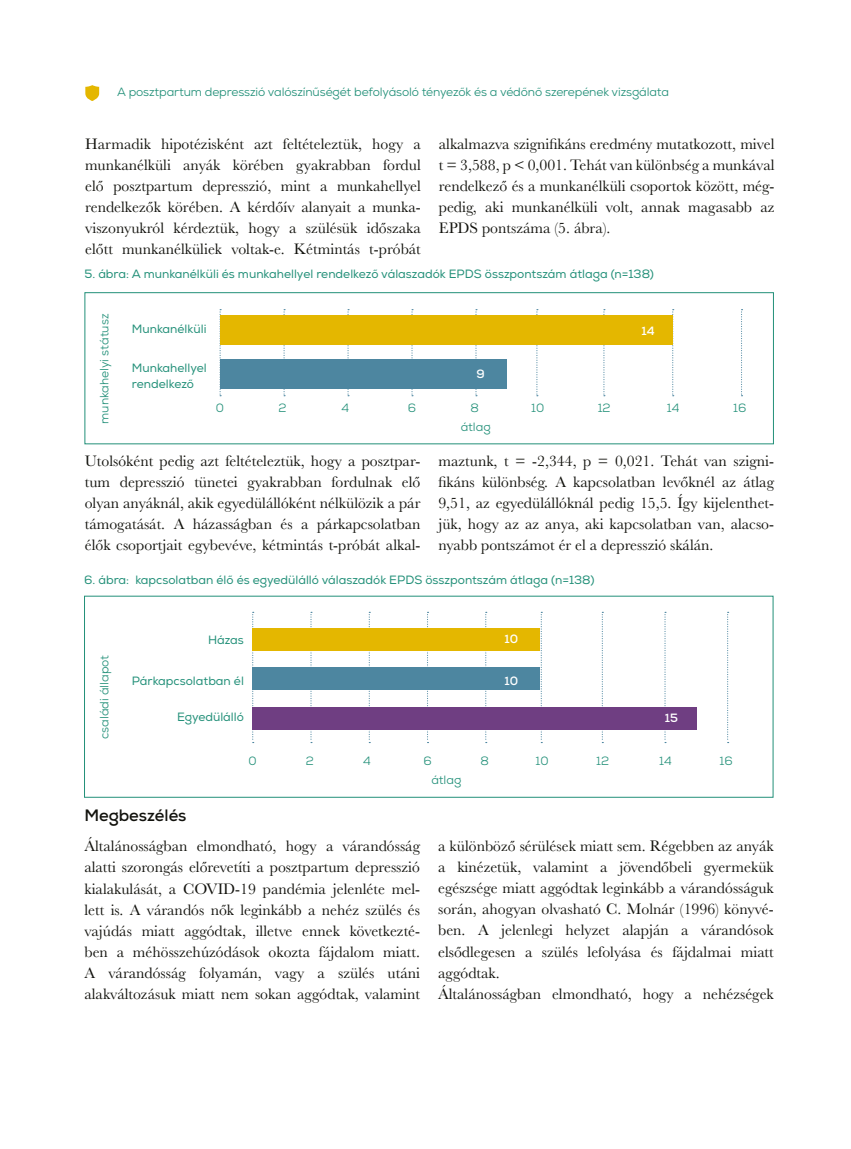
<style>
.page{position:relative;width:851px;height:1149px;background:#fff}
.page>*{position:absolute;margin:0;border:0;box-sizing:border-box;transform-origin:0 0}
.t1{font:700 16.5px "Nexa";color:#12120d}
.t2{font:15.75px/21px "Baskerville";color:#12120d;text-align:justify}
.t3{font:12px/15.6px "Nexa";color:#239079}
.t4{font:12px "Nexa";letter-spacing:-.01em;color:#239079}
.t5{font:700 12px "Nexa";color:#fff}
</style>
<div class="page">
<svg style="left:85px;top:85px;width:14px;height:16px"></svg>
<svg style="left:252px;top:611px;width:2px;height:129px"></svg>
<svg style="left:310px;top:611px;width:2px;height:129px"></svg>
<svg style="left:368px;top:611px;width:2px;height:129px"></svg>
<svg style="left:427px;top:611px;width:1px;height:129px"></svg>
<svg style="left:485px;top:611px;width:1px;height:129px"></svg>
<svg style="left:540px;top:611px;width:2px;height:129px"></svg>
<svg style="left:601px;top:611px;width:2px;height:129px"></svg>
<svg style="left:664px;top:611px;width:2px;height:129px"></svg>
<svg style="left:727px;top:611px;width:1px;height:129px"></svg>
<div style="left:252px;top:628px;width:288px;height:22px;background:#e4b700"></div>
<div style="left:252px;top:667px;width:288px;height:22px;background:#4d86a0"></div>
<div style="left:252px;top:707px;width:444px;height:22px;background:#6f3e82"></div>
<div style="left:84px;top:292px;width:689px;height:152px;border:1px solid #239079"></div>
<svg style="left:219px;top:309px;width:2px;height:87px"></svg>
<svg style="left:283px;top:309px;width:2px;height:87px"></svg>
<svg style="left:347px;top:309px;width:2px;height:87px"></svg>
<svg style="left:411px;top:309px;width:2px;height:87px"></svg>
<svg style="left:475px;top:309px;width:2px;height:87px"></svg>
<svg style="left:536px;top:309px;width:2px;height:87px"></svg>
<svg style="left:603px;top:309px;width:2px;height:87px"></svg>
<svg style="left:672px;top:309px;width:1px;height:87px"></svg>
<svg style="left:741px;top:309px;width:1px;height:87px"></svg>
<div style="left:220px;top:315px;width:452px;height:30px;background:#e4b700"></div>
<div style="left:220px;top:359px;width:287px;height:30px;background:#4d86a0"></div>
<p class="t4" style="left:117px;top:84px;width:553px">A posztpartum depresszió valószínűségét befolyásoló tényezők és a védőnő szerepének vizsgálata</p>
<p class="t2" style="left:85px;top:134px;width:337px">Harmadik hipotézisként azt feltételeztük, hogy a munkanélküli anyák körében gyakrabban fordul elő posztpartum depresszió, mint a munkahellyel rendelkezők körében. A kérdőív alanyait a munka&shy;viszonyukról kérdeztük, hogy a szülésük időszaka előtt munkanélküliek voltak-e. Kétmintás t-próbát</p>
<p class="t2" style="left:439px;top:134px;width:337px">alkalmazva szignifikáns eredmény mutatkozott, mivel t = 3,588, p &lt; 0,001. Tehát van különbség a munkával rendelkező és a munkanélküli csoportok között, még&shy;pedig, aki munkanélküli volt, annak magasabb az EPDS pontszáma (5. ábra).</p>
<p class="t3" style="left:84px;top:266px;width:571px">5. ábra: A munkanélküli és munkahellyel rendelkező válaszadók EPDS összpontszám átlaga (n=138)</p>
<p class="t4" style="left:97px;top:423px;width:111px;rotate:-90deg">munkahelyi státusz</p>
<p class="t3" style="left:132px;top:321px;width:76px">Munkanélküli</p>
<p class="t3" style="left:132px;top:360px;width:76px">Munkahellyel rendelkező</p>
<p class="t5" style="left:476px;top:365px;width:10px">9</p>
<p class="t5" style="left:641px;top:323px;width:15px">14</p>
<p class="t4" style="left:216px;top:400px;width:10px">0</p>
<p class="t4" style="left:278px;top:400px;width:10px">2</p>
<p class="t4" style="left:341px;top:400px;width:9px">4</p>
<p class="t4" style="left:408px;top:400px;width:10px">6</p>
<p class="t4" style="left:470px;top:400px;width:10px">8</p>
<p class="t4" style="left:531px;top:400px;width:15px">10</p>
<p class="t4" style="left:597px;top:400px;width:14px">12</p>
<p class="t4" style="left:667px;top:400px;width:14px">14</p>
<p class="t4" style="left:733px;top:400px;width:15px">16</p>
<p class="t4" style="left:460px;top:419px;width:32px">átlag</p>
<p class="t2" style="left:85px;top:450px;width:337px">Utolsóként pedig azt feltételeztük, hogy a posztpar&shy;tum depresszió tünetei gyakrabban fordulnak elő olyan anyáknál, akik egyedülállóként nélkülözik a pár támogatását. A házasságban és a párkapcsolatban élők csoportjait egybevéve, kétmintás t-próbát alkal-</p>
<p class="t2" style="left:438px;top:450px;width:337px">maztunk, t = -2,344, p = 0,021. Tehát van szigni&shy;fikáns különbség. A kapcsolatban levőknél az átlag 9,51, az egyedülállóknál pedig 15,5. Így kijelenthet&shy;jük, hogy az az anya, aki kapcsolatban van, alacso&shy;nyabb pontszámot ér el a depresszió skálán.</p>
<p class="t3" style="left:84px;top:572px;width:512px">6. ábra: kapcsolatban élő és egyedülálló válaszadók EPDS összpontszám átlaga (n=138)</p>
<p class="t4" style="left:97px;top:738px;width:85px;rotate:-90deg">családi állapot</p>
<p class="t3" style="left:208px;top:632px;width:37px">Házas</p>
<p class="t3" style="left:132px;top:672px;width:113px">Párkapcsolatban él</p>
<p class="t3" style="left:177px;top:709px;width:68px">Egyedülálló</p>
<p class="t5" style="left:504px;top:631px;width:15px">10</p>
<p class="t5" style="left:504px;top:672px;width:15px">10</p>
<p class="t5" style="left:664px;top:709px;width:15px">15</p>
<p class="t4" style="left:248px;top:752px;width:10px">0</p>
<p class="t4" style="left:305px;top:752px;width:10px">2</p>
<p class="t4" style="left:363px;top:752px;width:9px">4</p>
<p class="t4" style="left:423px;top:752px;width:10px">6</p>
<p class="t4" style="left:480px;top:752px;width:10px">8</p>
<p class="t4" style="left:535px;top:752px;width:15px">10</p>
<p class="t4" style="left:596px;top:752px;width:14px">12</p>
<p class="t4" style="left:659px;top:752px;width:14px">14</p>
<p class="t4" style="left:719px;top:752px;width:15px">16</p>
<p class="t4" style="left:431px;top:772px;width:32px">átlag</p>
<p class="t1" style="left:84px;top:804px;width:104px">Megbeszélés</p>
<p class="t2" style="left:84px;top:835px;width:337px">Általánosságban elmondható, hogy a várandósság alatti szorongás előrevetíti a posztpartum depresszió kialakulását, a COVID-19 pandémia jelenléte mel&shy;lett is. A várandós nők leginkább a nehéz szülés és vajúdás miatt aggódtak, illetve ennek következté&shy;ben a méhösszehúzódások okozta fájdalom miatt.<br>A várandósság folyamán, vagy a szülés utáni alakváltozásuk miatt nem sokan aggódtak, valamint</p>
<p class="t2" style="left:438px;top:835px;width:337px;text-align:left">a különböző sérülések miatt sem. Régebben az anyák a kinézetük, valamint a jövendőbeli gyermekük egészsége miatt aggódtak leginkább a várandósságuk során, ahogyan olvasható C. Molnár (1996) könyvé&shy;ben. A jelenlegi helyzet alapján a várandósok elsődlegesen a szülés lefolyása és fájdalmai miatt aggódtak.<br>Általánosságban elmondható, hogy a nehézségek</p>
</div>
